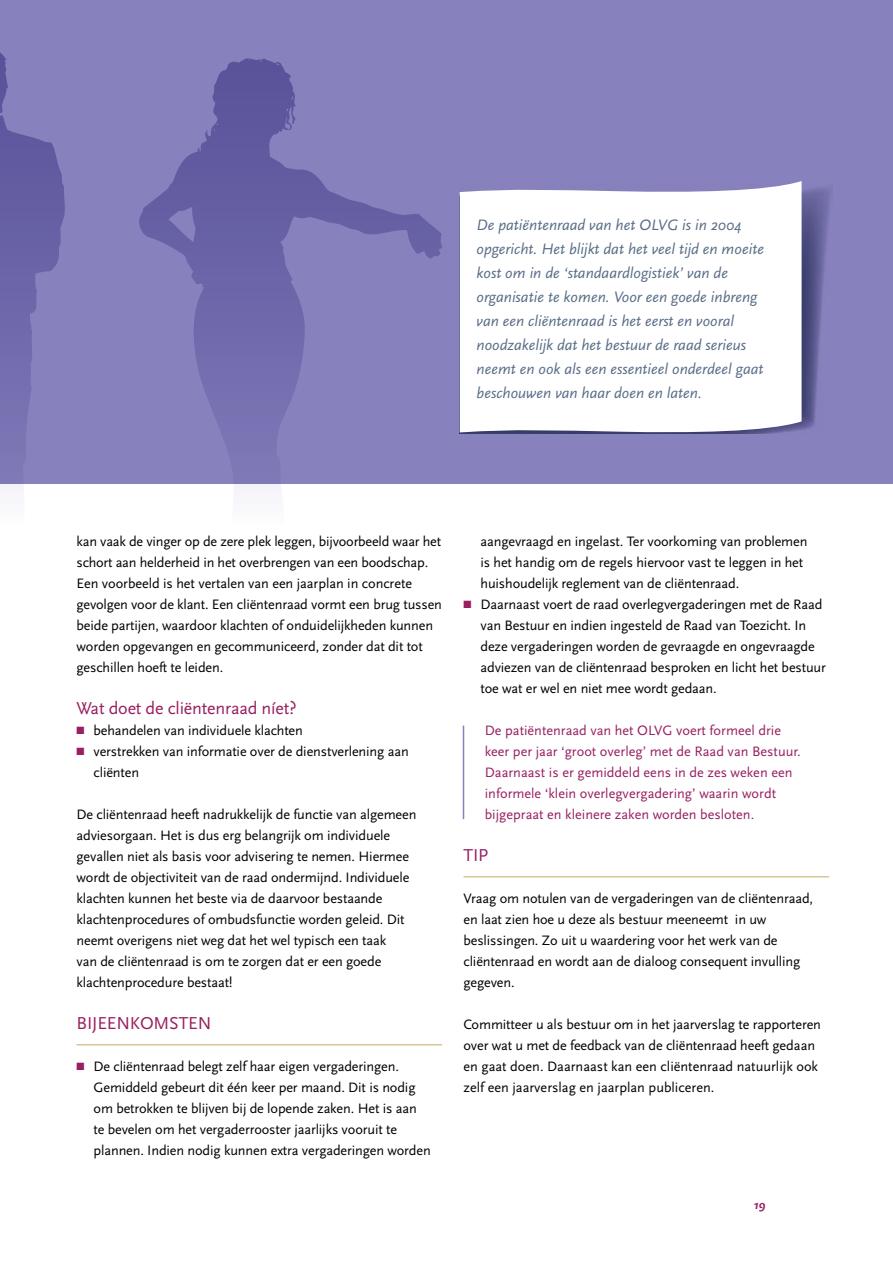
<style>
.page{position:relative;width:893px;height:1263px;background:#fff}
.page>*{position:absolute;margin:0;border:0;box-sizing:border-box;transform-origin:0 0}
.t1{font:18px "Scala Sans";letter-spacing:-.01em;color:#981f60}
.t2{font:italic 15.75px/24px "Scala Sans";color:#596d87}
.t3{font:14.25px/21px "Scala Sans";letter-spacing:-.01em;color:#000}
.t4{font:14.25px/21px "Scala Sans";color:#981f60}
.t5{font:italic 700 12.75px "Scala Sans";color:#981f60}
.s1{color:#981f60}
</style>
<div class="page">
<div style="left:0;top:0;width:893px;height:483px;background:#8781bd"></div>
<svg style="left:0;top:52px;width:66px;height:440px"></svg>
<svg style="left:137px;top:58px;width:305px;height:434px"></svg>
<hr style="left:77px;top:1044px;width:365px;height:1px;background:#d9c699">
<hr style="left:463px;top:876px;width:366px;height:1px;background:#d9c699">
<hr style="left:463px;top:725px;width:1px;height:94px;background:#8781bd">
<img style="left:459px;top:188px;width:373px;height:246px">
<div style="left:460px;top:181px;width:342px;height:252px;background:#fff"></div>
<p class="t2" style="left:477px;top:213px;width:289px">De patiëntenraad van het OLVG is in 2004 opgericht. Het blijkt dat het veel tijd en moeite kost om in de ‘standaardlogistiek’ van de organisatie te komen. Voor een goede inbreng van een cliëntenraad is het eerst en vooral noodzakelijk dat het bestuur de raad serieus neemt en ook als een essentieel onderdeel gaat beschouwen van haar doen en laten.</p>
<p class="t3" style="left:77px;top:531px;width:367px">kan vaak de vinger op de zere plek leggen, bijvoorbeeld waar het schort aan helderheid in het overbrengen van een boodschap.<br>Een voorbeeld is het vertalen van een jaarplan in concrete gevolgen voor de klant. Een cliëntenraad vormt een brug tussen beide partijen, waardoor klachten of onduidelijkheden kunnen worden opgevangen en gecommuniceerd, zonder dat dit tot geschillen hoeft te leiden.</p>
<p class="t1" style="left:77px;top:698px;width:222px">Wat doet de cliëntenraad níet?</p>
<p class="t3" style="left:77px;top:720px;width:228px"><span class="s1">■</span> behandelen van individuele klachten</p>
<p class="t3" style="left:94px;top:741px;width:317px;text-indent:-17px"><span class="s1">■</span> verstrekken van informatie over de dienstverlening aan cliënten</p>
<p class="t3" style="left:77px;top:804px;width:341px">De cliëntenraad heeft nadrukkelijk de functie van algemeen adviesorgaan. Het is dus erg belangrijk om individuele gevallen niet als basis voor advisering te nemen. Hiermee wordt de objectiviteit van de raad ondermijnd. Individuele klachten kunnen het beste via de daarvoor bestaande klachtenprocedures of ombudsfunctie worden geleid. Dit neemt overigens niet weg dat het wel typisch een taak<br>van de cliëntenraad is om te zorgen dat er een goede klachtenprocedure bestaat!</p>
<p class="t1" style="left:77px;top:1013px;width:136px">BIJEENKOMSTEN</p>
<p class="t3" style="left:94px;top:1056px;width:339px;text-indent:-17px"><span class="s1">■</span> De cliëntenraad belegt zelf haar eigen vergaderingen.<br>Gemiddeld gebeurt dit één keer per maand. Dit is nodig om betrokken te blijven bij de lopende zaken. Het is aan te bevelen om het vergaderrooster jaarlijks vooruit te plannen. Indien nodig kunnen extra vergaderingen worden</p>
<p class="t3" style="left:480px;top:531px;width:328px">aangevraagd en ingelast. Ter voorkoming van problemen is het handig om de regels hiervoor vast te leggen in het huishoudelijk reglement van de cliëntenraad.</p>
<p class="t3" style="left:480px;top:594px;width:347px;text-indent:-17px"><span class="s1">■</span> Daarnaast voert de raad overlegvergaderingen met de Raad van Bestuur en indien ingesteld de Raad van Toezicht. In deze vergaderingen worden de gevraagde en ongevraagde adviezen van de cliëntenraad besproken en licht het bestuur toe wat er wel en niet mee wordt gedaan.</p>
<p class="t4" style="left:485px;top:720px;width:317px">De patiëntenraad van het OLVG voert formeel drie keer per jaar ‘groot overleg’ met de Raad van Bestuur.<br>Daarnaast is er gemiddeld eens in de zes weken een informele ‘klein overlegvergadering’ waarin wordt bijgepraat en kleinere zaken worden besloten.</p>
<p class="t1" style="left:463px;top:845px;width:26px">TIP</p>
<p class="t3" style="left:463px;top:888px;width:351px">Vraag om notulen van de vergaderingen van de cliëntenraad, en laat zien hoe u deze als bestuur meeneemt in uw beslissingen. Zo uit u waardering voor het werk van de cliëntenraad en wordt aan de dialoog consequent invulling gegeven.</p>
<p class="t3" style="left:463px;top:1014px;width:359px">Committeer u als bestuur om in het jaarverslag te rapporteren over wat u met de feedback van de cliëntenraad heeft gedaan en gaat doen. Daarnaast kan een cliëntenraad natuurlijk ook zelf een jaarverslag en jaarplan publiceren.</p>
<p class="t5" style="left:754px;top:1197px;width:13px">19</p>
</div>
